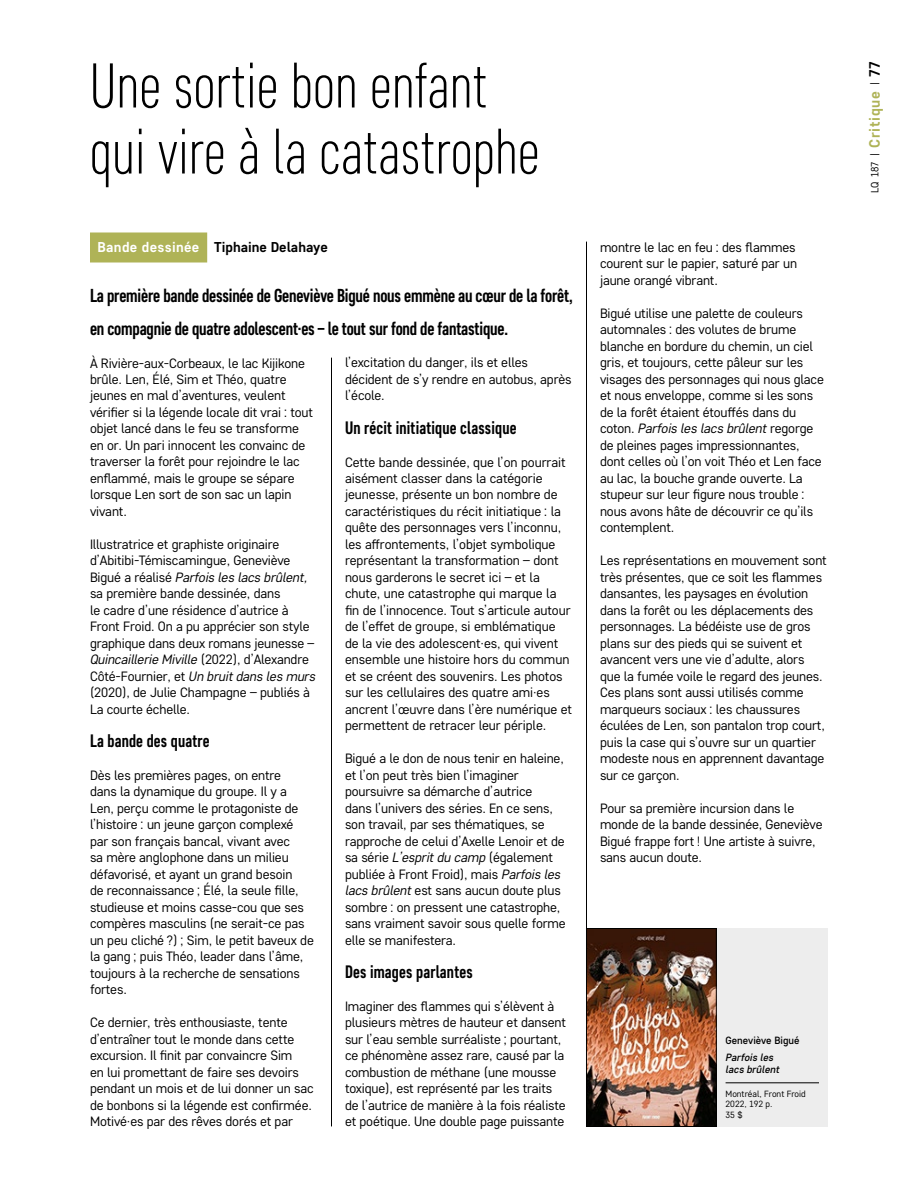
<style>
.page{position:relative;width:918px;height:1188px;background:#fff}
.page>*{position:absolute;margin:0;border:0;box-sizing:border-box;transform-origin:0 0}
.t1{font:300 63px/66px "Core Sans D27 Cn";letter-spacing:.01em;color:#000}
.t2{font:700 18.75px/33px "Core Sans D57 Cn";letter-spacing:-.01em;color:#000}
.t3{font:700 18px "Core Sans D57 Cn";letter-spacing:.01em;color:#000}
.t4{font:700 15px "Core Sans D55";letter-spacing:.05em;color:#afb357}
.t5{font:700 14.25px "Core Sans D55";color:#000}
.t6{font:13.5px/16.5px "Core Sans D35";letter-spacing:-.01em;color:#000}
.t7{font:italic 500 10.5px/12px "Core Sans D45";color:#000}
.t8{font:500 10.5px "Core Sans D45";color:#000}
.t9{font:9px/10.5px "Core Sans D35";color:#000}
.s1{color:#fff}
.s2{font-style:italic}
.s3{font-family:"Core Sans D35";font-weight:400;font-size:10.5px;color:#000}
.s4{color:#000}
</style>
<div class="page">
<div style="left:90px;top:232px;width:117px;height:30px;background:#afb357"></div>
<hr style="left:331px;top:358px;width:1px;height:768px;background:#000">
<hr style="left:586px;top:242px;width:1px;height:884px;background:#000">
<div style="left:717px;top:928px;width:111px;height:198px;background:#ededed"></div>
<hr style="left:726px;top:1083px;width:93px;height:1px;background:#000">
<img style="left:588px;top:930px;width:127px;height:195px">
<div style="left:586px;top:928px;width:131px;height:199px;border:1px solid #000"></div>
<h1 class="t1" style="left:90px;top:52px;width:451px">Une sortie bon enfant qui vire à la catastrophe</h1>
<p class="t5" style="left:97px;top:238px;width:232px"><span class="s1">Bande dessinée</span> Tiphaine Delahaye</p>
<h2 class="t2" style="left:90px;top:278px;width:484px">La première bande dessinée de Geneviève Bigué nous emmène au cœur de la forêt, en compagnie de quatre adolescent·es – le tout sur fond de fantastique.</h2>
<p class="t6" style="left:90px;top:354px;width:225px">À Rivière-aux-Corbeaux, le lac Kijikone brûle. Len, Élé, Sim et Théo, quatre jeunes en mal d’aventures, veulent vérifier si la légende locale dit vrai : tout objet lancé dans le feu se transforme en or. Un pari innocent les convainc de traverser la forêt pour rejoindre le lac enflammé, mais le groupe se sépare lorsque Len sort de son sac un lapin vivant.</p>
<p class="t6" style="left:90px;top:536px;width:227px">Illustratrice et graphiste originaire d’Abitibi-Témiscamingue, Geneviève Bigué a réalisé <span class="s2">Parfois les lacs brûlent, </span>sa première bande dessinée, dans<br>le cadre d’une résidence d’autrice à Front Froid. On a pu apprécier son style graphique dans deux romans jeunesse – <span class="s2">Quincaillerie Miville</span> (2022), d’Alexandre Côté-Fournier, et <span class="s2">Un bruit dans les murs </span>(2020), de Julie Champagne – publiés à La courte échelle.</p>
<h3 class="t3" style="left:90px;top:730px;width:121px">La bande des quatre</h3>
<p class="t6" style="left:90px;top:767px;width:225px">Dès les premières pages, on entre<br>dans la dynamique du groupe. Il y a Len, perçu comme le protagoniste de l’histoire : un jeune garçon complexé par son français bancal, vivant avec<br>sa mère anglophone dans un milieu défavorisé, et ayant un grand besoin<br>de reconnaissance ; Élé, la seule fille, studieuse et moins casse-cou que ses compères masculins (ne serait-ce pas un peu cliché ?) ; Sim, le petit baveux de la gang ; puis Théo, leader dans l’âme, toujours à la recherche de sensations fortes.</p>
<p class="t6" style="left:90px;top:1014px;width:225px">Ce dernier, très enthousiaste, tente d’entraîner tout le monde dans cette excursion. Il finit par convaincre Sim<br>en lui promettant de faire ses devoirs pendant un mois et de lui donner un sac de bonbons si la légende est confirmée.<br>Motivé·es par des rêves dorés et par</p>
<p class="t6" style="left:345px;top:354px;width:228px">l’excitation du danger, ils et elles décident de s’y rendre en autobus, après l’école.</p>
<h3 class="t3" style="left:345px;top:416px;width:173px">Un récit initiatique classique</h3>
<p class="t6" style="left:345px;top:453px;width:229px">Cette bande dessinée, que l’on pourrait aisément classer dans la catégorie jeunesse, présente un bon nombre de caractéristiques du récit initiatique : la quête des personnages vers l’inconnu, les affrontements, l’objet symbolique représentant la transformation – dont nous garderons le secret ici – et la chute, une catastrophe qui marque la fin de l’innocence. Tout s’articule autour de l’effet de groupe, si emblématique de la vie des adolescent·es, qui vivent ensemble une histoire hors du commun et se créent des souvenirs. Les photos sur les cellulaires des quatre ami·es ancrent l’œuvre dans l’ère numérique et permettent de retracer leur périple.</p>
<p class="t6" style="left:345px;top:750px;width:222px">Bigué a le don de nous tenir en haleine, et l’on peut très bien l’imaginer poursuivre sa démarche d’autrice<br>dans l’univers des séries. En ce sens, son travail, par ses thématiques, se rapproche de celui d’Axelle Lenoir et de sa série <span class="s2">L’esprit du camp</span> (également publiée à Front Froid), mais <span class="s2">Parfois les lacs brûlent</span> est sans aucun doute plus sombre : on pressent une catastrophe, sans vraiment savoir sous quelle forme elle se manifestera.</p>
<h3 class="t3" style="left:345px;top:961px;width:129px">Des images parlantes</h3>
<p class="t6" style="left:345px;top:998px;width:223px">Imaginer des flammes qui s’élèvent à plusieurs mètres de hauteur et dansent sur l’eau semble surréaliste ; pourtant, ce phénomène assez rare, causé par la combustion de méthane (une mousse toxique), est représenté par les traits de l’autrice de manière à la fois réaliste et poétique. Une double page puissante</p>
<p class="t6" style="left:600px;top:239px;width:199px;text-align:justify">montre le lac en feu : des flammes courent sur le papier, saturé par un jaune orangé vibrant.</p>
<p class="t6" style="left:600px;top:305px;width:225px">Bigué utilise une palette de couleurs automnales : des volutes de brume blanche en bordure du chemin, un ciel gris, et toujours, cette pâleur sur les visages des personnages qui nous glace et nous enveloppe, comme si les sons de la forêt étaient étouffés dans du coton. <span class="s2">Parfois les lacs brûlent</span> regorge de pleines pages impressionnantes, dont celles où l’on voit Théo et Len face au lac, la bouche grande ouverte. La stupeur sur leur figure nous trouble : nous avons hâte de découvrir ce qu’ils contemplent.</p>
<p class="t6" style="left:600px;top:552px;width:228px">Les représentations en mouvement sont très présentes, que ce soit les flammes dansantes, les paysages en évolution dans la forêt ou les déplacements des personnages. La bédéiste use de gros plans sur des pieds qui se suivent et avancent vers une vie d’adulte, alors que la fumée voile le regard des jeunes.<br>Ces plans sont aussi utilisés comme marqueurs sociaux : les chaussures éculées de Len, son pantalon trop court, puis la case qui s’ouvre sur un quartier modeste nous en apprennent davantage sur ce garçon.</p>
<p class="t6" style="left:600px;top:799px;width:224px">Pour sa première incursion dans le monde de la bande dessinée, Geneviève<br>Bigué frappe fort ! Une artiste à suivre, sans aucun doute.</p>
<p class="t8" style="left:726px;top:1033px;width:76px">Geneviève Bigué</p>
<p class="t7" style="left:726px;top:1051px;width:55px">Parfois les lacs brûlent</p>
<p class="t9" style="left:726px;top:1088px;width:82px">Montréal, Front Froid<br>2022, 192 p.<br>35 $</p>
<p class="t4" style="left:865px;top:193px;width:133px;rotate:-90deg"><span class="s3">LQ 187 |</span> Critique <span class="s3">|</span> <span class="s4">77</span></p>
</div>
